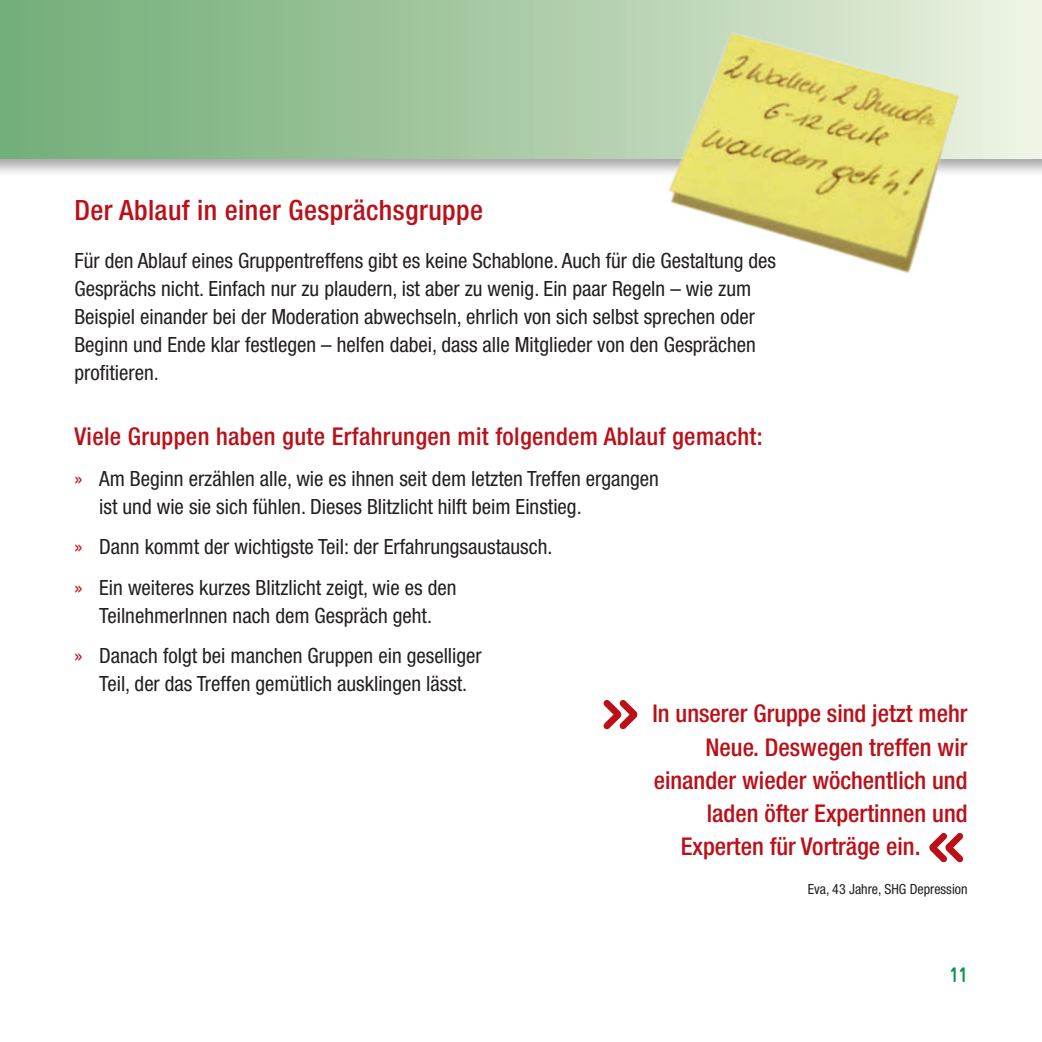
<style>
.page{position:relative;width:1042px;height:1042px;background:#fff}
.page>*{position:absolute;margin:0;border:0;box-sizing:border-box;transform-origin:0 0}
.t1{font:700 70px "Gravur Condensed";color:#bb1018}
.t2{font:500 condensed 28px "Helvetica Neue LT Pro";letter-spacing:.015em;color:#bb1018}
.t3{font:500 condensed 24.5px "Helvetica Neue LT Pro";color:#bb1018}
.t4{font:condensed 21px/28px "Helvetica Neue LT Pro";color:#231f20}
.t5{font:700 21px "Gravur Condensed";color:#06934a}
.t6{font:condensed 14px "Helvetica Neue LT Pro";color:#231f20}
.s1{color:#bb1018}
</style>
<div class="page">
<div style="left:0;top:0;width:1042px;height:177px;background:#231f20;opacity:.4"></div>
<svg style="left:0;top:0;width:595px;height:159px;background:#92be92"></svg>
<img style="left:595px;top:0;width:447px;height:274px">
<h2 class="t2" style="left:74px;top:193px;width:410px">Der Ablauf in einer Gesprächsgruppe</h2>
<p class="t4" style="left:74px;top:247px;width:703px">Für den Ablauf eines Gruppentreffens gibt es keine Schablone. Auch für die Gestaltung des Gesprächs nicht. Einfach nur zu plaudern, ist aber zu wenig. Ein paar Regeln – wie zum Beispiel einander bei der Moderation abwechseln, ehrlich von sich selbst sprechen oder Beginn und Ende klar festlegen – helfen dabei, dass alle Mitglieder von den Gesprächen profitieren.</p>
<p class="t3" style="left:74px;top:422px;width:689px">Viele Gruppen haben gute Erfahrungen mit folgendem Ablauf gemacht:</p>
<p class="t4" style="left:99px;top:464px;width:561px;text-indent:-25px"><span class="s1">»</span> Am Beginn erzählen alle, wie es ihnen seit dem letzten Treffen ergangen ist und wie sie sich fühlen. Dieses Blitzlicht hilft beim Einstieg.</p>
<p class="t4" style="left:74px;top:526px;width:479px;line-height:40.4px"><span class="s1">»</span> Dann kommt der wichtigste Teil: der Erfahrungsaustausch. <span class="s1">»</span> Ein weiteres kurzes Blitzlicht zeigt, wie es den</p>
<p class="t4" style="left:74px;top:595px;width:409px;line-height:40.4px;text-indent:25px">TeilnehmerInnen nach dem Gespräch geht.<br><span class="s1">»</span> Danach folgt bei manchen Gruppen ein geselliger</p>
<p class="t4" style="left:99px;top:669px;width:370px">Teil, der das Treffen gemütlich ausklingen lässt.</p>
<h1 class="t1" style="left:599px;top:670px;width:43px">»</h1>
<p class="t3" style="left:652px;top:699px;width:316px">In unserer Gruppe sind jetzt mehr</p>
<p class="t3" style="left:705px;top:732px;width:264px">Neue. Deswegen treffen wir</p>
<p class="t3" style="left:654px;top:765px;width:315px">einander wieder wöchentlich und</p>
<p class="t3" style="left:707px;top:799px;width:262px">laden öfter Expertinnen und</p>
<p class="t3" style="left:681px;top:832px;width:241px">Experten für Vorträge ein.</p>
<h1 class="t1" style="left:926px;top:803px;width:43px">«</h1>
<p class="t6" style="left:808px;top:880px;width:161px">Eva, 43 Jahre, SHG Depression</p>
<p class="t5" style="left:949px;top:963px;width:20px">11</p>
</div>
